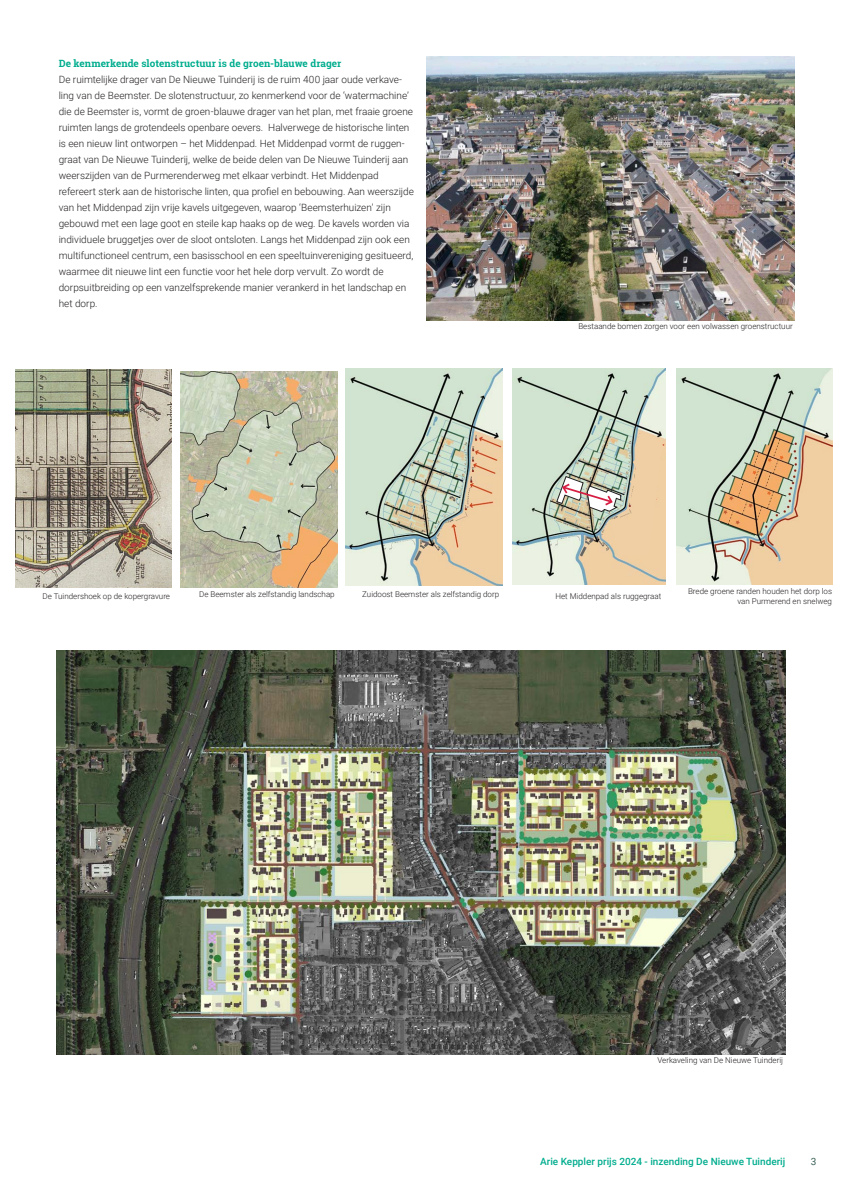
<style>
.page{position:relative;width:842px;height:1191px;background:#fff}
.page>*{position:absolute;margin:0;border:0;box-sizing:border-box;transform-origin:0 0}
.Tekst_-_bullets{font:300 10px/16px "Roboto";color:#231f20}
.Tekst_-_bullets-2{font:700 10px "Roboto Slab";color:#00ad8e}
.t1{font:500 10px "Roboto";color:#00ad8e}
.t2{font:10px "Roboto";color:#3b6258}
.t3{font:300 8px/9.6px "Roboto";color:#231f20;text-align:right}
</style>
<div class="page">
<img style="left:426px;top:57px;width:368px;height:263px">
<img style="left:57px;top:651px;width:728px;height:404px">
<img style="left:16px;top:370px;width:156px;height:218px">
<img style="left:181px;top:371px;width:156px;height:216px">
<img style="left:346px;top:368px;width:156px;height:217px">
<img style="left:676px;top:368px;width:156px;height:216px">
<img style="left:512px;top:368px;width:153px;height:216px">
<img style="left:556px;top:433px;width:107px;height:122px">
<p class="Tekst_-_bullets-2" style="left:59px;top:57px;width:284px">De kenmerkende slotenstructuur is de groen-blauwe drager</p>
<p class="Tekst_-_bullets" style="left:59px;top:71px;width:357px">De ruimtelijke drager van De Nieuwe Tuinderij is de ruim 400 jaar oude verkave&shy;ling van de Beemster. De slotenstructuur, zo kenmerkend voor de ‘watermachine’ die de Beemster is, vormt de groen-blauwe drager van het plan, met fraaie groene ruimten langs de grotendeels openbare oevers. Halverwege de historische linten is een nieuw lint ontworpen – het Middenpad. Het Middenpad vormt de ruggen&shy;graat van De Nieuwe Tuinderij, welke de beide delen van De Nieuwe Tuinderij aan weerszijden van de Purmerenderweg met elkaar verbindt. Het Middenpad refereert sterk aan de historische linten, qua profiel en bebouwing. Aan weerszijde van het Middenpad zijn vrije kavels uitgegeven, waarop ‘Beemsterhuizen’ zijn gebouwd met een lage goot en steile kap haaks op de weg. De kavels worden via individuele bruggetjes over de sloot ontsloten. Langs het Middenpad zijn ook een multifunctioneel centrum, een basisschool en een speeltuinvereniging gesitueerd, waarmee dit nieuwe lint een functie voor het hele dorp vervult. Zo wordt de dorpsuitbreiding op een vanzelfsprekende manier verankerd in het landschap en het dorp.</p>
<p class="t3" style="left:578px;top:320px;width:216px">Bestaande bomen zorgen voor een volwassen groenstructuur</p>
<p class="t3" style="left:43px;top:590px;width:129px">De Tuindershoek op de kopergravure</p>
<p class="t3" style="left:199px;top:589px;width:137px">De Beemster als zelfstandig landschap</p>
<p class="t3" style="left:362px;top:589px;width:138px">Zuidoost Beemster als zelfstandig dorp</p>
<p class="t3" style="left:555px;top:590px;width:107px">Het Middenpad als ruggegraat</p>
<p class="t3" style="left:688px;top:586px;width:145px">Brede groene randen houden het dorp los van Purmerend en snelweg</p>
<p class="t3" style="left:657px;top:1055px;width:127px">Verkaveling van De Nieuwe Tuinderij</p>
<p class="t1" style="left:540px;top:1154px;width:247px">Arie Keppler prijs 2024 - inzending De Nieuwe Tuinderij</p>
<p class="t2" style="left:811px;top:1154px;width:7px">3</p>
</div>
